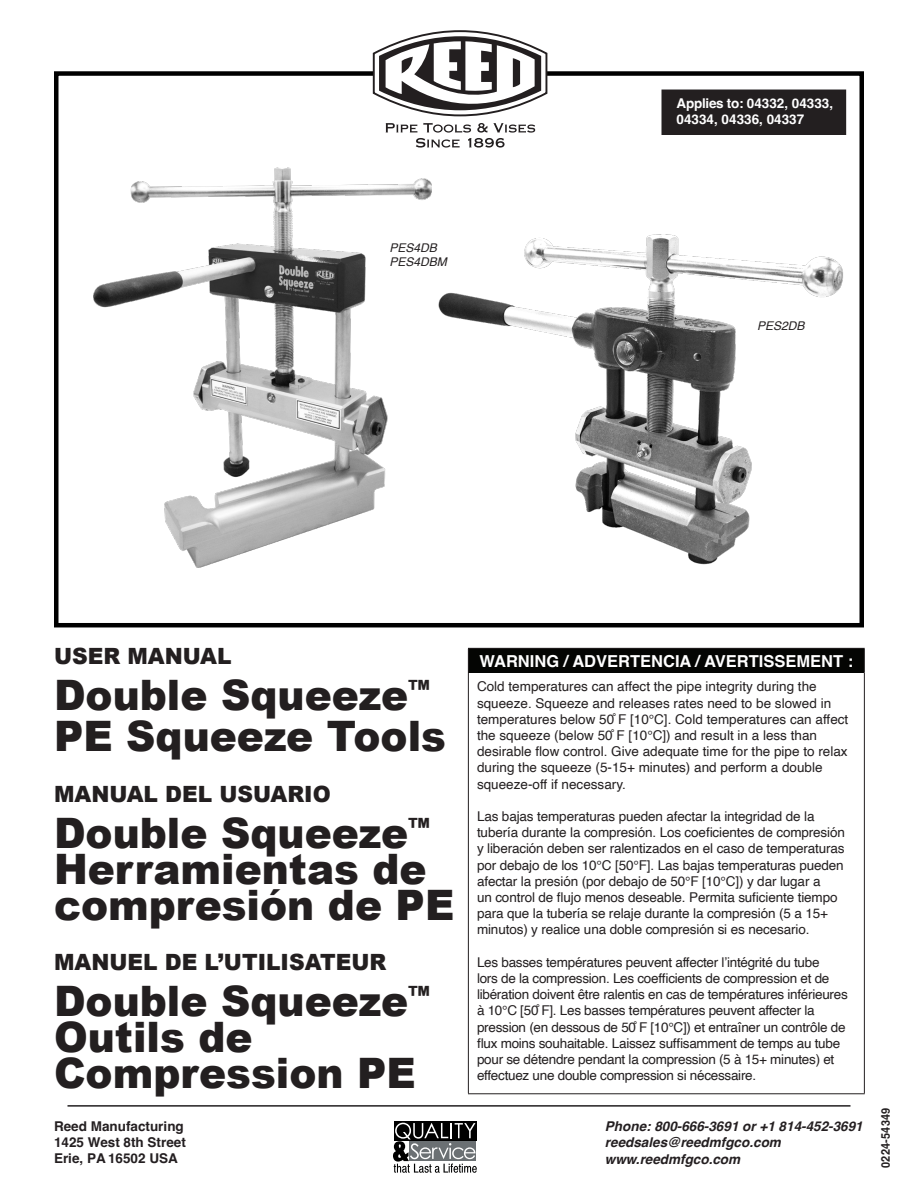
<style>
.page{position:relative;width:918px;height:1188px;background:#fff}
.page>*{position:absolute;margin:0;border:0;box-sizing:border-box;transform-origin:0 0}
.t1{font:900 42px/36px "Arial";color:#231f20}
.t2{font:900 22.35px "Arial";color:#231f20}
.t3{font:700 16.5px "Helvetica";color:#fff}
.t4{font:13.5px/16.2px "Helvetica";letter-spacing:-.01em;color:#231f20}
.t5{font:italic 700 13.5px/16.2px "Helvetica";color:#241f21}
.t6{font:700 13.5px/16.2px "Helvetica";color:#241f21}
.t7{font:700 13.5px/16.2px "Helvetica";color:#fff}
.t8{font:italic 12px/14.4px "Helvetica";color:#231f20}
.Headline{font:700 12px "Helvetica";letter-spacing:.02em;color:#231f20;scale:.91 1}
</style>
<div class="page">
<div style="left:54px;top:71px;width:810px;height:556px;border:4px solid #000"></div>
<img style="left:438px;top:220px;width:426px;height:355px">
<hr style="left:68px;top:1105px;width:782px;height:2px;background:#231f20">
<svg style="left:371px;top:30px;width:176px;height:87px"></svg>
<svg style="left:386px;top:123px;width:149px;height:25px"></svg>
<div style="left:662px;top:90px;width:183px;height:44px;background:#231f20"></div>
<div style="left:662px;top:90px;width:184px;height:45px;border:2px solid #231f20"></div>
<img style="left:94px;top:167px;width:337px;height:401px">
<div style="left:468px;top:648px;width:396px;height:25px;background:#040503"></div>
<hr style="left:468px;top:648px;width:397px;height:1px;background:#231f20">
<svg style="left:468px;top:649px;width:1px;height:24px"></svg>
<svg style="left:864px;top:649px;width:1px;height:24px"></svg>
<hr style="left:468px;top:673px;width:1px;height:420px;background:#231f20">
<hr style="left:864px;top:673px;width:1px;height:420px;background:#231f20">
<hr style="left:468px;top:1093px;width:397px;height:1px;background:#231f20">
<div style="left:394px;top:1121px;width:82px;height:19px;background:#000"></div>
<svg style="left:393px;top:1123px;width:84px;height:50px"></svg>
<p class="t8" style="left:390px;top:241px;width:59px">PES4DB<br>PES4DBM</p>
<p class="t7" style="left:677px;top:97px;width:158px">Applies to: 04332, 04333,<br>04334, 04336, 04337</p>
<p class="t8" style="left:757px;top:319px;width:49px">PES2DB</p>
<p class="t2" style="left:54px;top:640px;width:179px">USER MANUAL</p>
<p class="t1" style="left:54px;top:673px;width:394px;line-height:40.7px">Double Squeeze<sup>™<br></sup>PE Squeeze Tools</p>
<p class="t2" style="left:54px;top:778px;width:278px">MANUAL DEL USUARIO</p>
<p class="t1" style="left:54px;top:813px;width:402px">Double Squeeze<sup>™<br></sup>Herramientas de compresión de PE</p>
<p class="t2" style="left:54px;top:946px;width:334px">MANUEL DE L’UTILISATEUR</p>
<p class="t1" style="left:54px;top:982px;width:378px">Double Squeeze<sup>™<br></sup>Outils de<br>Compression PE</p>
<p class="t6" style="left:54px;top:1119px;width:133px">Reed Manufacturing<br>1425 West 8th Street<br>Erie, PA 16502 USA</p>
<p class="t3" style="left:480px;top:651px;width:375px">WARNING / ADVERTENCIA / AVERTISSEMENT :</p>
<p class="t4" style="left:477px;top:679px;width:373px">Cold temperatures can affect the pipe integrity during the squeeze. Squeeze and releases rates need to be slowed in temperatures below 50 ̊F [10°C]. Cold temperatures can affect the squeeze (below 50 ̊F [10°C]) and result in a less than desirable flow control. Give adequate time for the pipe to relax during the squeeze (5-15+ minutes) and perform a double squeeze-off if necessary.</p>
<p class="t4" style="left:477px;top:809px;width:369px">Las bajas temperaturas pueden afectar la integridad de la tubería durante la compresión. Los coeficientes de compresión y liberación deben ser ralentizados en el caso de temperaturas por debajo de los 10°C [50°F]. Las bajas temperaturas pueden afectar la presión (por debajo de 50°F [10°C]) y dar lugar a<br>un control de flujo menos deseable. Permita suficiente tiempo para que la tubería se relaje durante la compresión (5 a 15+ minutos) y realice una doble compresión si es necesario.</p>
<p class="t4" style="left:477px;top:954px;width:372px">Les basses températures peuvent affecter l’intégrité du tube<br>lors de la compression. Les coefficients de compression et de libération doivent être ralentis en cas de températures inférieures à 10°C [50 ̊F]. Les basses températures peuvent affecter la pression (en dessous de 50 ̊F [10°C]) et entraîner un contrôle de flux moins souhaitable. Laissez suffisamment de temps au tube pour se détendre pendant la compression (5 à 15+ minutes) et effectuez une double compression si nécessaire.</p>
<p class="t5" style="left:605px;top:1120px;width:259px">Phone: 800-666-3691 or +1 814-452-3691 reedsales@reedmfgco.com www.reedmfgco.com</p>
<p class="Headline" style="left:878px;top:1168px;width:68px;rotate:-90deg">0224-54349</p>
</div>
